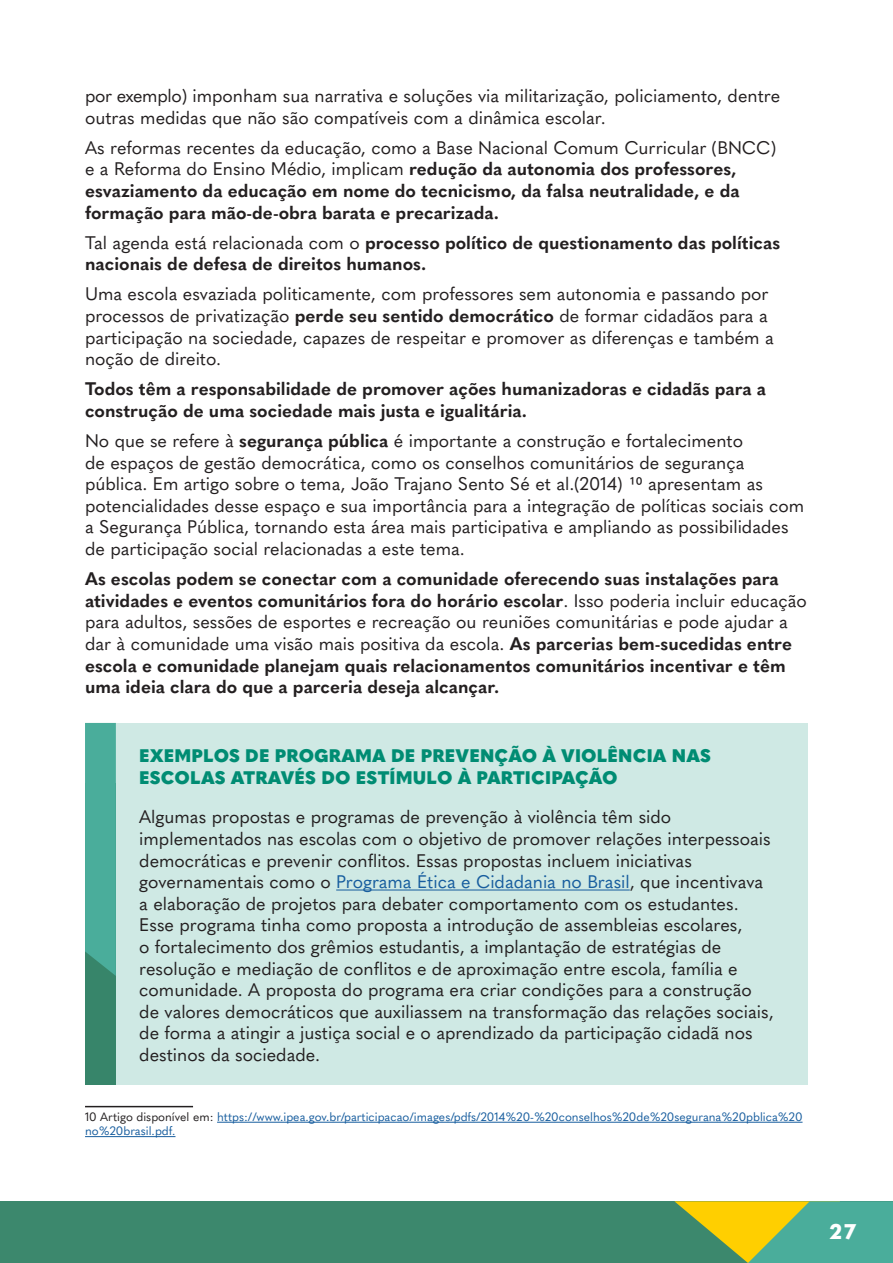
<style>
.page{position:relative;width:893px;height:1263px;background:#fff}
.page>*{position:absolute;margin:0;border:0;box-sizing:border-box;transform-origin:0 0}
.t1{font:800 21px "Quasimoda";color:#fff}
.corpo_de_texto{font:18px/21.6px "Quasimoda";color:#231f20}
.corpo_de_texto-2{font:700 18px/21.6px "Quasimoda";color:#231f20}
.título_de_box{font:900 18px/21.6px "Quasimoda";letter-spacing:.01em;color:#008c73}
.nota_de_rodapé{font:12px/14.4px "Quasimoda";color:#175d9e}
.s1{font-weight:400}
.s2{font-weight:700}
.s3{color:#175d9e}
.s4{color:#231f20}
</style>
<div class="page">
<div style="left:0;top:1201px;width:893px;height:62px;background:#3c886d"></div>
<svg style="left:674px;top:1201px;width:219px;height:62px"></svg>
<hr style="left:85px;top:1106px;width:108px;height:1px;background:#231f20">
<hr style="left:217px;top:1122px;width:585px;height:1px;background:#175d9e">
<hr style="left:85px;top:1136px;width:90px;height:1px;background:#175d9e">
<div style="left:85px;top:723px;width:723px;height:361px;background:#cfe9e4"></div>
<div style="left:85px;top:783px;width:31px;height:301px;background:#37856a"></div>
<div style="left:85px;top:723px;width:31px;height:253px;background:#4aad9b"></div>
<hr style="left:336px;top:889px;width:294px;height:1px;background:#175d9e">
<p class="corpo_de_texto" style="left:85px;top:84px;width:697px">por exemplo) imponham sua narrativa e soluções via militarização, policiamento, dentre outras medidas que não são compatíveis com a dinâmica escolar.</p>
<p class="corpo_de_texto-2" style="left:85px;top:135px;width:693px"><span class="s1">As reformas recentes da educação, como a Base Nacional Comum Curricular (BNCC) e a Reforma do Ensino Médio, implicam</span> redução da autonomia dos professores, esvaziamento da educação em nome do tecnicismo, da falsa neutralidade, e da formação para mão-de-obra barata e precarizada.</p>
<p class="corpo_de_texto-2" style="left:85px;top:230px;width:697px"><span class="s1">Tal agenda está relacionada com o</span> processo político de questionamento das políticas nacionais de defesa de direitos humanos.</p>
<p class="corpo_de_texto" style="left:85px;top:282px;width:690px">Uma escola esvaziada politicamente, com professores sem autonomia e passando por processos de privatização <span class="s2">perde seu sentido democrático</span> de formar cidadãos para a participação na sociedade, capazes de respeitar e promover as diferenças e também a noção de direito.</p>
<p class="corpo_de_texto-2" style="left:85px;top:377px;width:683px">Todos têm a responsabilidade de promover ações humanizadoras e cidadãs para a construção de uma sociedade mais justa e igualitária.</p>
<p class="corpo_de_texto" style="left:85px;top:429px;width:721px">No que se refere à <span class="s2">segurança pública</span> é importante a construção e fortalecimento<br>de espaços de gestão democrática, como os conselhos comunitários de segurança pública. Em artigo sobre o tema, João Trajano Sento Sé et al.(2014) 10 apresentam as potencialidades desse espaço e sua importância para a integração de políticas sociais com a Segurança Pública, tornando esta área mais participativa e ampliando as possibilidades de participação social relacionadas a este tema.</p>
<p class="corpo_de_texto-2" style="left:85px;top:567px;width:723px">As escolas podem se conectar com a comunidade oferecendo suas instalações para atividades e eventos comunitários fora do horário escolar<span class="s1">. Isso poderia incluir educação para adultos, sessões de esportes e recreação ou reuniões comunitárias e pode ajudar a dar à comunidade uma visão mais positiva da escola.</span> As parcerias bem-sucedidas entre escola e comunidade planejam quais relacionamentos comunitários incentivar e têm uma ideia clara do que a parceria deseja alcançar.</p>
<p class="título_de_box" style="left:139px;top:744px;width:573px">EXEMPLOS DE PROGRAMA DE PREVENÇÃO À VIOLÊNCIA NAS<br>ESCOLAS ATRAVÉS DO ESTÍMULO À PARTICIPAÇÃO</p>
<p class="corpo_de_texto" style="left:139px;top:805px;width:636px">Algumas propostas e programas de prevenção à violência têm sido implementados nas escolas com o objetivo de promover relações interpessoais democráticas e prevenir conflitos. Essas propostas incluem iniciativas governamentais como o <span class="s3">Programa Ética e Cidadania no Brasil</span>, que incentivava a elaboração de projetos para debater comportamento com os estudantes.<br>Esse programa tinha como proposta a introdução de assembleias escolares,<br>o fortalecimento dos grêmios estudantis, a implantação de estratégias de resolução e mediação de conflitos e de aproximação entre escola, família e comunidade. A proposta do programa era criar condições para a construção de valores democráticos que auxiliassem na transformação das relações sociais, de forma a atingir a justiça social e o aprendizado da participação cidadã nos destinos da sociedade.</p>
<p class="nota_de_rodapé" style="left:85px;top:1109px;width:719px"><span class="s4">10 Artigo disponível em:</span> https://www.ipea.gov.br/participacao/images/pdfs/2014%20-%20conselhos%20de%20segurana%20pblica%20 no%20brasil.pdf.</p>
<p class="t1" style="left:830px;top:1215px;width:27px">27</p>
</div>
